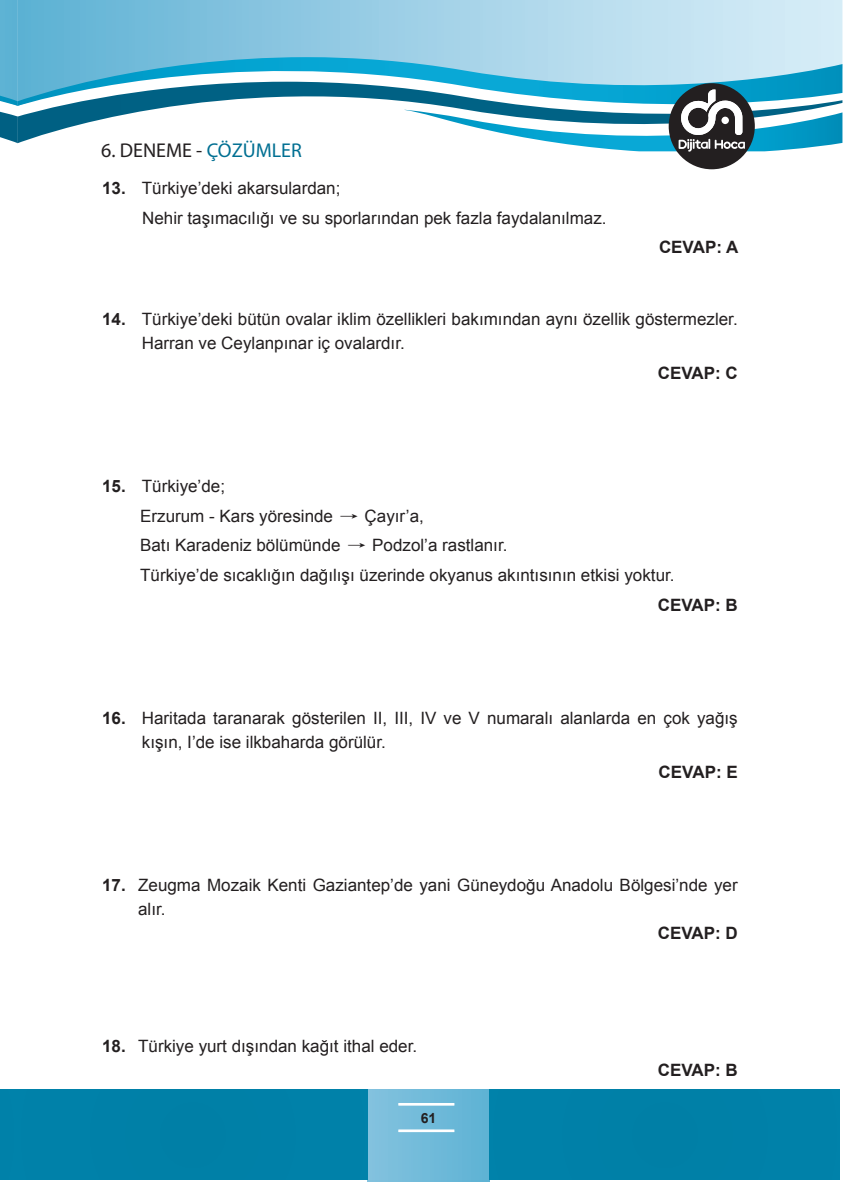
<style>
.page{position:relative;width:857px;height:1197px;background:#fff}
.page>*{position:absolute;margin:0;border:0;box-sizing:border-box;transform-origin:0 0}
.t1{font:20px "Myriad Pro";color:#231f20}
.t2{font:17px/29.6px "Arial";color:#231f20}
.t3{font:700 17px "Arial";color:#231f20}
.t4{font:700 14px "Arial";color:#231f20}
.s1{color:#006f92}
.s2{font-weight:700}
.s3{font-family:"yargi Helvetica"}
</style>
<div class="page">
<svg style="left:0;top:0;width:18px;height:143px;background:#58a9c8"></svg>
<svg style="left:18px;top:0;width:824px;height:44px;background:#9ed0e6"></svg>
<svg style="left:18px;top:44px;width:824px;height:24px;background:#8fcce5"></svg>
<svg style="left:18px;top:68px;width:824px;height:75px"></svg>
<div style="left:367px;top:1089px;width:122px;height:92px;background:linear-gradient(to right,#85c3df,#5fb3d5)"></div>
<hr style="left:398px;top:1102px;width:56px;height:1px;background:#fff">
<hr style="left:398px;top:1103px;width:56px;height:1px;background:#fff">
<hr style="left:398px;top:1104px;width:56px;height:1px;background:#fff">
<hr style="left:398px;top:1129px;width:56px;height:1px;background:#fff">
<hr style="left:398px;top:1130px;width:56px;height:1px;background:#fff">
<hr style="left:398px;top:1131px;width:56px;height:1px;background:#fff">
<div style="left:17px;top:1089px;width:350px;height:90px;background:#0080a8"></div>
<div style="left:489px;top:1089px;width:350px;height:90px;background:#0080a8"></div>
<div style="left:0;top:1089px;width:17px;height:90px;background:#0081a9"></div>
<div style="left:668px;top:83px;width:86px;height:86px;background:#231f20;border-radius:50%"></div>
<svg style="left:404px;top:89px;width:438px;height:67px"></svg>
<p class="t1" style="left:101px;top:138px;width:202px">6. DENEME - <span class="s1">ÇÖZÜMLER</span></p>
<p class="t2" style="left:142px;top:173px;width:465px;text-indent:-40px"><span class="s2">13.</span> Türkiye’deki akarsulardan;<br>Nehir taşımacılığı ve su sporlarından pek fazla faydalanılmaz.</p>
<p class="t3" style="left:658px;top:236px;width:81px">CEVAP: A</p>
<p class="t2" style="left:142px;top:307px;width:597px;line-height:24px;text-indent:-40px"><span class="s2">14.</span> Türkiye’deki bütün ovalar iklim özellikleri bakımından aynı özellik göstermezler.<br>Harran ve Ceylanpınar iç ovalardır.</p>
<p class="t3" style="left:657px;top:362px;width:81px">CEVAP: C</p>
<p class="t2" style="left:140px;top:471px;width:535px;text-indent:-38px"><span class="s2">15.</span> Türkiye’de;<br>Erzurum - Kars yöresinde <span class="s3">†</span> Çayır’a,<br>Batı Karadeniz bölümünde <span class="s3">†</span> Podzol’a rastlanır.<br>Türkiye’de sıcaklığın dağılışı üzerinde okyanus akıntısının etkisi yoktur.</p>
<p class="t3" style="left:657px;top:593px;width:81px">CEVAP: B</p>
<p class="t2" style="left:142px;top:706px;width:597px;line-height:24px;text-indent:-40px"><span class="s2">16.</span> Haritada taranarak gösterilen II, III, IV ve V numaralı alanlarda en çok yağış kışın, I’de ise ilkbaharda görülür.</p>
<p class="t3" style="left:658px;top:760px;width:81px">CEVAP: E</p>
<p class="t2" style="left:138px;top:872px;width:600px;line-height:24px;text-indent:-36px"><span class="s2">17.</span> Zeugma Mozaik Kenti Gaziantep’de yani Güneydoğu Anadolu Bölgesi’nde yer alır.</p>
<p class="t3" style="left:657px;top:921px;width:81px">CEVAP: D</p>
<p class="t2" style="left:102px;top:1031px;width:316px"><span class="s2">18.</span> Türkiye yurt dışından kağıt ithal eder.</p>
<p class="t4" style="left:420px;top:1108px;width:17px">61</p>
<p class="t3" style="left:657px;top:1058px;width:81px">CEVAP: B</p>
</div>
